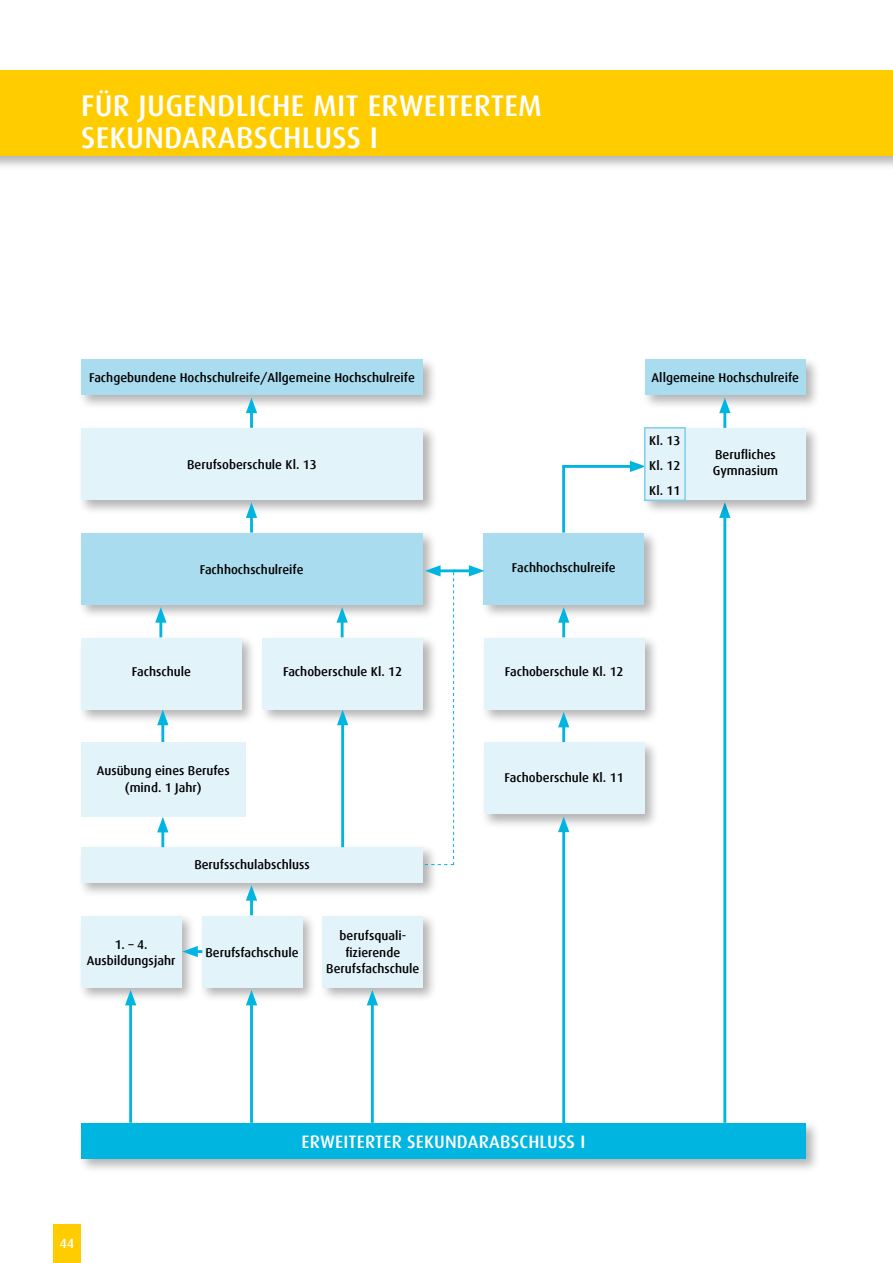
<style>
.page{position:relative;width:893px;height:1263px;background:#fff}
.page>*{position:absolute;margin:0;border:0;box-sizing:border-box;transform-origin:0 0}
.t1{font:500 30px/31.5px "Dax";letter-spacing:.01em;color:#fff}
.t2{font:500 18px "Dax";letter-spacing:.01em;color:#fff}
.t3{font:500 13.5px "Dax";color:#fff}
.t4{font:500 12.75px/16.5px "Dax";color:#000;text-align:center}
</style>
<div class="page">
<div style="left:53px;top:1225px;width:28px;height:38px;background:#fc0"></div>
<div style="left:0;top:68px;width:893px;height:103px;background:#000;opacity:.3"></div>
<div style="left:0;top:71px;width:893px;height:85px;background:#fc0"></div>
<div style="left:642px;top:357px;width:179px;height:53px;background:#000;opacity:.3"></div>
<div style="left:645px;top:360px;width:161px;height:35px;background:#aadcf0"></div>
<div style="left:78px;top:357px;width:360px;height:53px;background:#000;opacity:.3"></div>
<div style="left:81px;top:360px;width:342px;height:35px;background:#aadcf0"></div>
<div style="left:78px;top:844px;width:360px;height:54px;background:#000;opacity:.3"></div>
<div style="left:81px;top:847px;width:342px;height:36px;background:#e3f3fa"></div>
<div style="left:78px;top:1120px;width:743px;height:53px;background:#000;opacity:.3"></div>
<div style="left:81px;top:1123px;width:725px;height:36px;background:#00b5e0"></div>
<div style="left:78px;top:425px;width:360px;height:90px;background:#000;opacity:.3"></div>
<div style="left:81px;top:428px;width:342px;height:72px;background:#e3f3fa"></div>
<div style="left:78px;top:530px;width:359px;height:90px;background:#000;opacity:.3"></div>
<div style="left:81px;top:533px;width:341px;height:72px;background:#aadcf0"></div>
<div style="left:481px;top:530px;width:178px;height:90px;background:#000;opacity:.3"></div>
<div style="left:484px;top:533px;width:160px;height:72px;background:#aadcf0"></div>
<div style="left:78px;top:635px;width:179px;height:90px;background:#000;opacity:.3"></div>
<div style="left:81px;top:638px;width:161px;height:71px;background:#e3f3fa"></div>
<div style="left:78px;top:913px;width:118px;height:90px;background:#000;opacity:.3"></div>
<div style="left:81px;top:916px;width:100px;height:71px;background:#e3f3fa"></div>
<div style="left:199px;top:913px;width:118px;height:90px;background:#000;opacity:.3"></div>
<div style="left:202px;top:916px;width:100px;height:71px;background:#e3f3fa"></div>
<div style="left:320px;top:913px;width:118px;height:90px;background:#000;opacity:.3"></div>
<div style="left:323px;top:916px;width:100px;height:71px;background:#e3f3fa"></div>
<div style="left:259px;top:635px;width:179px;height:90px;background:#000;opacity:.3"></div>
<div style="left:262px;top:638px;width:161px;height:71px;background:#e3f3fa"></div>
<div style="left:481px;top:635px;width:179px;height:90px;background:#000;opacity:.3"></div>
<div style="left:484px;top:638px;width:160px;height:71px;background:#e3f3fa"></div>
<div style="left:481px;top:739px;width:179px;height:91px;background:#000;opacity:.3"></div>
<div style="left:484px;top:742px;width:160px;height:72px;background:#e3f3fa"></div>
<hr style="left:250px;top:408px;width:3px;height:20px;background:#00b5e0">
<svg style="left:246px;top:398px;width:11px;height:15px"></svg>
<hr style="left:250px;top:512px;width:3px;height:21px;background:#00b5e0">
<svg style="left:246px;top:502px;width:11px;height:16px"></svg>
<hr style="left:250px;top:895px;width:3px;height:20px;background:#00b5e0">
<svg style="left:246px;top:885px;width:11px;height:16px"></svg>
<hr style="left:250px;top:1000px;width:3px;height:123px;background:#00b5e0">
<svg style="left:246px;top:990px;width:11px;height:15px"></svg>
<hr style="left:371px;top:1000px;width:3px;height:123px;background:#00b5e0">
<svg style="left:367px;top:990px;width:11px;height:15px"></svg>
<hr style="left:129px;top:1000px;width:3px;height:123px;background:#00b5e0">
<svg style="left:125px;top:990px;width:11px;height:15px"></svg>
<hr style="left:159px;top:617px;width:3px;height:20px;background:#00b5e0">
<svg style="left:155px;top:607px;width:12px;height:16px"></svg>
<hr style="left:341px;top:617px;width:3px;height:20px;background:#00b5e0">
<svg style="left:336px;top:607px;width:12px;height:16px"></svg>
<hr style="left:454px;top:569px;width:20px;height:3px;background:#00b5e0">
<svg style="left:469px;top:565px;width:15px;height:11px"></svg>
<svg style="left:182px;top:946px;width:20px;height:11px"></svg>
<hr style="left:562px;top:466px;width:3px;height:67px;background:#00b5e0">
<hr style="left:562px;top:465px;width:73px;height:3px;background:#00b5e0">
<svg style="left:630px;top:461px;width:12px;height:11px"></svg>
<hr style="left:562px;top:617px;width:3px;height:20px;background:#00b5e0">
<svg style="left:558px;top:607px;width:11px;height:16px"></svg>
<hr style="left:562px;top:722px;width:3px;height:20px;background:#00b5e0">
<svg style="left:558px;top:712px;width:11px;height:15px"></svg>
<hr style="left:723px;top:408px;width:3px;height:20px;background:#00b5e0">
<svg style="left:719px;top:398px;width:11px;height:15px"></svg>
<hr style="left:723px;top:512px;width:3px;height:611px;background:#00b5e0">
<svg style="left:719px;top:515px;width:11px;height:3px"></svg>
<hr style="left:562px;top:827px;width:3px;height:296px;background:#00b5e0">
<svg style="left:558px;top:817px;width:11px;height:15px"></svg>
<svg style="left:425px;top:565px;width:29px;height:300px"></svg>
<div style="left:642px;top:425px;width:179px;height:90px;background:#000;opacity:.3"></div>
<div style="left:645px;top:428px;width:161px;height:72px;background:#e3f3fa"></div>
<div style="left:644px;top:427px;width:42px;height:74px;border:2px solid #7fcdea"></div>
<hr style="left:161px;top:720px;width:3px;height:24px;background:#00b5e0">
<svg style="left:157px;top:710px;width:11px;height:15px"></svg>
<hr style="left:341px;top:720px;width:3px;height:127px;background:#00b5e0">
<svg style="left:337px;top:710px;width:11px;height:15px"></svg>
<hr style="left:161px;top:827px;width:3px;height:20px;background:#00b5e0">
<svg style="left:157px;top:817px;width:11px;height:15px"></svg>
<div style="left:81px;top:742px;width:165px;height:74px;background:#e3f3fa"></div>
<h1 class="t1" style="left:81px;top:91px;width:462px">FÜR JUGENDLICHE MIT ERWEITERTEM<br>SEKUNDARABSCHLUSS I</h1>
<p class="t4" style="left:89px;top:370px;width:327px">Fachgebundene Hochschulreife/Allgemeine Hochschulreife</p>
<p class="t4" style="left:652px;top:370px;width:149px">Allgemeine Hochschulreife</p>
<p class="t4" style="left:187px;top:456px;width:131px">Berufsoberschule Kl. 13</p>
<p class="t4" style="left:200px;top:561px;width:105px">Fachhochschulreife</p>
<p class="t4" style="left:512px;top:559px;width:105px">Fachhochschulreife</p>
<p class="t4" style="left:649px;top:429px;width:33px;line-height:24.8px;text-align:justify">Kl. 13<br>Kl. 12<br>Kl. 11</p>
<p class="t4" style="left:713px;top:446px;width:67px;text-align:left">Berufliches<br>Gymnasium</p>
<p class="t4" style="left:132px;top:664px;width:61px">Fachschule</p>
<p class="t4" style="left:97px;top:763px;width:134px">Ausübung eines Berufes (mind. 1 Jahr)</p>
<p class="t4" style="left:283px;top:664px;width:121px">Fachoberschule Kl. 12</p>
<p class="t4" style="left:505px;top:664px;width:120px">Fachoberschule Kl. 12</p>
<p class="t4" style="left:505px;top:769px;width:121px">Fachoberschule Kl. 11</p>
<p class="t4" style="left:194px;top:856px;width:117px">Berufsschulabschluss</p>
<p class="t4" style="left:87px;top:936px;width:90px">1. – 4.<br>Ausbildungsjahr</p>
<p class="t4" style="left:205px;top:944px;width:95px">Berufsfachschule</p>
<p class="t4" style="left:326px;top:928px;width:95px">berufsquali&shy;fizierende<br>Berufsfachschule</p>
<p class="t3" style="left:60px;top:1235px;width:16px">44</p>
<h2 class="t2" style="left:301px;top:1132px;width:285px">ERWEITERTER SEKUNDARABSCHLUSS I</h2>
</div>
